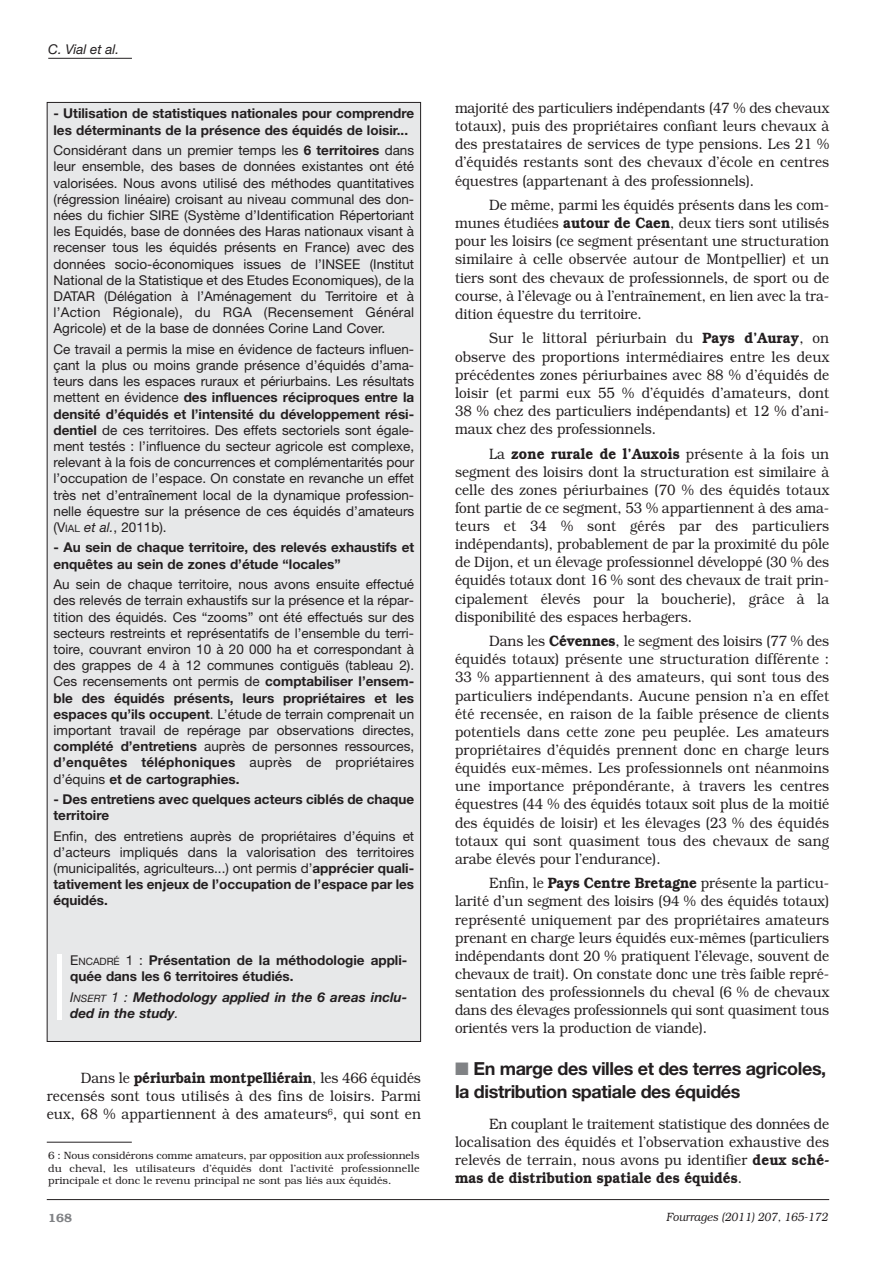
<style>
.page{position:relative;width:893px;height:1263px;background:#fff}
.page>*{position:absolute;margin:0;border:0;box-sizing:border-box;transform-origin:0 0}
.t1{font:700 18px/22.6px "Helvetica Neue";letter-spacing:-.02em;color:#231f20}
.t2{font:300 15px/18.1px "Bookman";color:#231f20;text-align:justify;scale:.9 1}
.t3{font:13.5px/16.2px "Helvetica Neue";color:#231f20;text-align:justify}
.t4{font:700 13.5px/16.2px "Helvetica Neue";color:#231f20}
.t5{font:italic 700 13.5px/16.2px "Helvetica Neue";color:#231f20}
.t6{font:italic 13.5px "Helvetica Neue";color:#231f20}
.t7{font:italic 300 12px "Bookman";color:#231f20;scale:.9 1}
.t8{font:600 12px "Bookman";color:#808285}
.t9{font:300 10.5px/12.6px "Bookman";color:#231f20;text-align:justify}
.s1{font-weight:700}
.s2{font-size:10.2px}
.s3{font-style:italic}
.s4{font-weight:400}
.s5{font-weight:400;font-size:10.2px}
.s6{font-weight:600}
.s7{color:#808285}
</style>
<div class="page">
<hr style="left:48px;top:58px;width:84px;height:1px;background:#231f20">
<hr style="left:47px;top:1199px;width:782px;height:1px;background:#231f20">
<div style="left:47px;top:102px;width:374px;height:939px;background:#e7e8e9"></div>
<hr style="left:58px;top:954px;width:4px;height:65px;background:#fff">
<hr style="left:47px;top:1142px;width:85px;height:1px;background:#231f20">
<p class="t6" style="left:48px;top:44px;width:72px">C. Vial et al.</p>
<p class="t4" style="left:54px;top:107px;width:362px">- Utilisation de statistiques nationales pour comprendre les déterminants de la présence des équidés de loisir...</p>
<p class="t3" style="left:54px;top:144px;width:362px">Considérant dans un premier temps les <span class="s1">6 territoires</span> dans leur ensemble, des bases de données existantes ont été valorisées. Nous avons utilisé des méthodes quantitatives (régression linéaire) croisant au niveau communal des don&shy;nées du fichier SIRE (Système d’Identification Répertoriant les Equidés, base de données des Haras nationaux visant à recenser tous les équidés présents en France) avec des données socio-économiques issues de l’INSEE (Institut National de la Statistique et des Etudes Economiques), de la DATAR (Délégation à l’Aménagement du Territoire et à l’Action Régionale), du RGA (Recensement Général Agricole) et de la base de données Corine Land Cover.</p>
<p class="t3" style="left:54px;top:342px;width:362px">Ce travail a permis la mise en évidence de facteurs influen&shy;çant la plus ou moins grande présence d’équidés d’ama&shy;teurs dans les espaces ruraux et périurbains. Les résultats mettent en évidence <span class="s1">des influences réciproques entre la densité d’équidés et l’intensité du développement rési&shy;dentiel</span> de ces territoires. Des effets sectoriels sont égale&shy;ment testés : l’influence du secteur agricole est complexe, relevant à la fois de concurrences et complémentarités pour l’occupation de l’espace. On constate en revanche un effet très net d’entraînement local de la dynamique profession&shy;nelle équestre sur la présence de ces équidés d’amateurs (V<span class="s2">IAL</span> <span class="s3">et al.</span>, 2011b).</p>
<p class="t4" style="left:54px;top:541px;width:362px">- Au sein de chaque territoire, des relevés exhaustifs et enquêtes au sein de zones d’étude “locales”</p>
<p class="t3" style="left:54px;top:577px;width:362px">Au sein de chaque territoire, nous avons ensuite effectué des relevés de terrain exhaustifs sur la présence et la répar&shy;tition des équidés. Ces “zooms” ont été effectués sur des secteurs restreints et représentatifs de l’ensemble du terri&shy;toire, couvrant environ 10 à 20 000 ha et correspondant à des grappes de 4 à 12 communes contiguës (tableau 2).<br>Ces recensements ont permis de <span class="s1">comptabiliser l’ensem&shy;ble des équidés présents, leurs propriétaires et les espaces qu’ils occupent</span>. L’étude de terrain comprenait un important travail de repérage par observations directes, <span class="s1">complété d’entretiens</span> auprès de personnes ressources, <span class="s1">d’enquêtes téléphoniques</span> auprès de propriétaires d’équins <span class="s1">et de cartographies.</span></p>
<p class="t4" style="left:54px;top:792px;width:362px">- Des entretiens avec quelques acteurs ciblés de chaque territoire</p>
<p class="t3" style="left:54px;top:829px;width:362px">Enfin, des entretiens auprès de propriétaires d’équins et d’acteurs impliqués dans la valorisation des territoires (municipalités, agriculteurs...) ont permis d’<span class="s1">apprécier quali&shy;tativement les enjeux de l’occupation de l’espace par les équidés.</span></p>
<p class="t4" style="left:70px;top:953px;width:339px"><span class="s4">E</span><span class="s5">NCADRÉ</span> <span class="s4">1 :</span> Présentation de la méthodologie appli&shy;quée dans les 6 territoires étudiés.</p>
<p class="t5" style="left:70px;top:990px;width:339px"><span class="s4">I</span><span class="s5">NSERT</span> <span class="s4">1 :</span> Methodology applied in the 6 areas inclu&shy;ded in the study<span class="s4">.</span></p>
<p class="t2" style="left:47px;top:1069px;width:417px;text-indent:34px">Dans le <span class="s6">périurbain montpelliérain</span>, les 466 équidés recensés sont tous utilisés à des fins de loisirs. Parmi eux, 68 % appartiennent à des amateurs<sup>6</sup>, qui sont en</p>
<p class="t9" style="left:48px;top:1149px;width:373px">6 : Nous considérons comme amateurs, par opposition aux professionnels du cheval, les utilisateurs d’équidés dont l’activité professionnelle principale et donc le revenu principal ne sont pas liés aux équidés.</p>
<p class="t2" style="left:455px;top:99px;width:417px">majorité des particuliers indépendants (47 % des chevaux totaux), puis des propriétaires confiant leurs chevaux à des prestataires de services de type pensions. Les 21 % d’équidés restants sont des chevaux d’école en centres équestres (appartenant à des professionnels).</p>
<p class="t2" style="left:455px;top:196px;width:417px;text-indent:34px">De même, parmi les équidés présents dans les com&shy;munes étudiées <span class="s6">autour de Caen</span>, deux tiers sont utilisés pour les loisirs (ce segment présentant une structuration similaire à celle observée autour de Montpellier) et un tiers sont des chevaux de professionnels, de sport ou de course, à l’élevage ou à l’entraînement, en lien avec la tra&shy;dition équestre du territoire.</p>
<p class="t2" style="left:455px;top:329px;width:417px;text-indent:34px">Sur le littoral périurbain du <span class="s6">Pays d’Auray</span>, on observe des proportions intermédiaires entre les deux précédentes zones périurbaines avec 88 % d’équidés de loisir (et parmi eux 55 % d’équidés d’amateurs, dont 38 % chez des particuliers indépendants) et 12 % d’ani&shy;maux chez des professionnels.</p>
<p class="t2" style="left:455px;top:444px;width:417px;text-indent:34px">La <span class="s6">zone rurale de l’Auxois</span> présente à la fois un segment des loisirs dont la structuration est similaire à celle des zones périurbaines (70 % des équidés totaux font partie de ce segment, 53 % appartiennent à des ama&shy;teurs et 34 % sont gérés par des particuliers indépendants), probablement de par la proximité du pôle de Dijon, et un élevage professionnel développé (30 % des équidés totaux dont 16 % sont des chevaux de trait prin&shy;cipalement élevés pour la boucherie), grâce à la disponibilité des espaces herbagers.</p>
<p class="t2" style="left:455px;top:632px;width:417px;text-indent:34px">Dans les <span class="s6">Cévennes</span>, le segment des loisirs (77 % des équidés totaux) présente une structuration différente :<br>33 % appartiennent à des amateurs, qui sont tous des particuliers indépendants. Aucune pension n’a en effet été recensée, en raison de la faible présence de clients potentiels dans cette zone peu peuplée. Les amateurs propriétaires d’équidés prennent donc en charge leurs équidés eux-mêmes. Les professionnels ont néanmoins une importance prépondérante, à travers les centres équestres (44 % des équidés totaux soit plus de la moitié des équidés de loisir) et les élevages (23 % des équidés totaux qui sont quasiment tous des chevaux de sang arabe élevés pour l’endurance).</p>
<p class="t2" style="left:455px;top:874px;width:417px;text-indent:34px">Enfin, le <span class="s6">Pays Centre Bretagne</span> présente la particu&shy;larité d’un segment des loisirs (94 % des équidés totaux) représenté uniquement par des propriétaires amateurs prenant en charge leurs équidés eux-mêmes (particuliers indépendants dont 20 % pratiquent l’élevage, souvent de chevaux de trait). On constate donc une très faible repré&shy;sentation des professionnels du cheval (6 % de chevaux dans des élevages professionnels qui sont quasiment tous orientés vers la production de viande).</p>
<p class="t1" style="left:455px;top:1059px;width:373px"><span class="s7">■</span> En marge des villes et des terres agricoles, la distribution spatiale des équidés</p>
<p class="t2" style="left:455px;top:1114px;width:417px;text-indent:34px">En couplant le traitement statistique des données de localisation des équidés et l’observation exhaustive des relevés de terrain, nous avons pu identifier <span class="s6">deux sché&shy;mas de distribution spatiale des équidés</span>.</p>
<p class="t8" style="left:48px;top:1211px;width:25px">168</p>
<p class="t7" style="left:666px;top:1209px;width:181px">Fourrages (2011) 207, 165-172</p>
</div>
